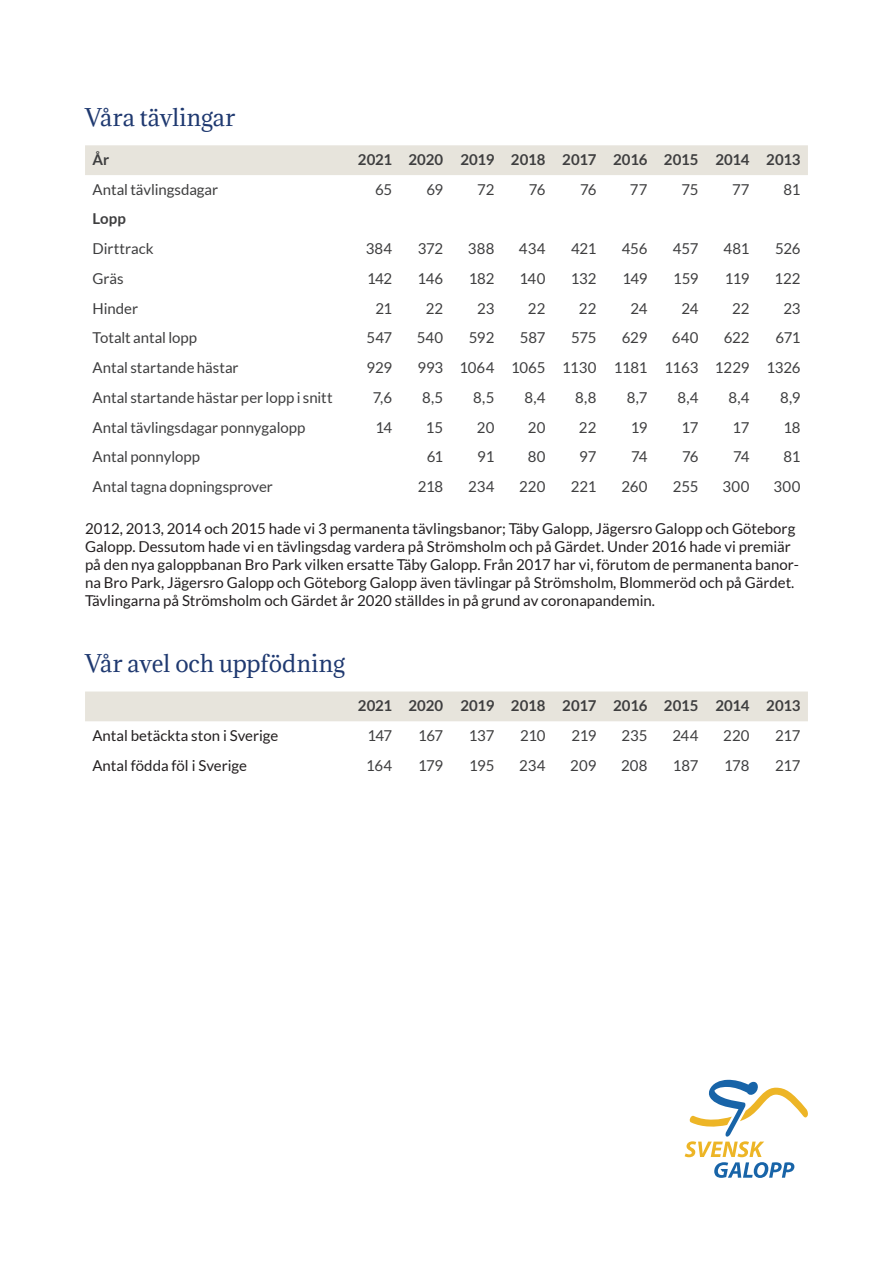
<style>
.page{position:relative;width:893px;height:1263px;background:#fff}
.page>*{position:absolute;margin:0;border:0;box-sizing:border-box;transform-origin:0 0}
.Rubrik_-_Tabell{font:22.5px "Adamina";letter-spacing:-.005em;color:#1f3970}
.t1{font:15px/18px "Lato";color:#231f20}
.Tabell{font:15px "Lato";letter-spacing:-.005em;color:#3e3e3f}
.Brödtext_-_Normal_11{font:700 15px "Lato";letter-spacing:-.01em;color:#3e3e3f}
.Tabell-2{font:700 15px "Lato";letter-spacing:.005em;color:#3e3e3f}
</style>
<div class="page">
<div style="left:85px;top:145px;width:723px;height:30px;background:#e7e4dc"></div>
<div style="left:85px;top:691px;width:723px;height:30px;background:#e7e4dc"></div>
<svg style="left:685px;top:1080px;width:123px;height:98px"></svg>
<p class="Rubrik_-_Tabell" style="left:85px;top:102px;width:152px">Våra tävlingar</p>
<p class="Tabell-2" style="left:92px;top:151px;width:18px">År</p>
<p class="Brödtext_-_Normal_11" style="left:358px;top:151px;width:36px">2021</p>
<p class="Brödtext_-_Normal_11" style="left:408px;top:151px;width:36px">2020</p>
<p class="Brödtext_-_Normal_11" style="left:460px;top:151px;width:35px">2019</p>
<p class="Brödtext_-_Normal_11" style="left:511px;top:151px;width:36px">2018</p>
<p class="Brödtext_-_Normal_11" style="left:562px;top:151px;width:36px">2017</p>
<p class="Brödtext_-_Normal_11" style="left:613px;top:151px;width:36px">2016</p>
<p class="Brödtext_-_Normal_11" style="left:664px;top:151px;width:36px">2015</p>
<p class="Brödtext_-_Normal_11" style="left:715px;top:151px;width:36px">2014</p>
<p class="Brödtext_-_Normal_11" style="left:766px;top:151px;width:36px">2013</p>
<p class="Tabell" style="left:92px;top:181px;width:127px">Antal tävlingsdagar</p>
<p class="Tabell" style="left:375px;top:181px;width:19px">65</p>
<p class="Tabell" style="left:427px;top:181px;width:18px">69</p>
<p class="Tabell" style="left:477px;top:181px;width:19px">72</p>
<p class="Tabell" style="left:529px;top:181px;width:18px">76</p>
<p class="Tabell" style="left:580px;top:181px;width:18px">76</p>
<p class="Tabell" style="left:630px;top:181px;width:19px">77</p>
<p class="Tabell" style="left:682px;top:181px;width:18px">75</p>
<p class="Tabell" style="left:732px;top:181px;width:19px">77</p>
<p class="Tabell" style="left:784px;top:181px;width:18px">81</p>
<p class="Tabell-2" style="left:92px;top:210px;width:35px">Lopp</p>
<p class="Tabell" style="left:92px;top:240px;width:63px">Dirttrack</p>
<p class="Tabell" style="left:366px;top:240px;width:28px">384</p>
<p class="Tabell" style="left:418px;top:240px;width:27px">372</p>
<p class="Tabell" style="left:468px;top:240px;width:28px">388</p>
<p class="Tabell" style="left:519px;top:240px;width:28px">434</p>
<p class="Tabell" style="left:571px;top:240px;width:27px">421</p>
<p class="Tabell" style="left:622px;top:240px;width:27px">456</p>
<p class="Tabell" style="left:673px;top:240px;width:27px">457</p>
<p class="Tabell" style="left:724px;top:240px;width:27px">481</p>
<p class="Tabell" style="left:775px;top:240px;width:27px">526</p>
<p class="Tabell" style="left:92px;top:270px;width:33px">Gräs</p>
<p class="Tabell" style="left:367px;top:270px;width:27px">142</p>
<p class="Tabell" style="left:418px;top:270px;width:27px">146</p>
<p class="Tabell" style="left:469px;top:270px;width:27px">182</p>
<p class="Tabell" style="left:519px;top:270px;width:27px">140</p>
<p class="Tabell" style="left:571px;top:270px;width:27px">132</p>
<p class="Tabell" style="left:622px;top:270px;width:27px">149</p>
<p class="Tabell" style="left:673px;top:270px;width:27px">159</p>
<p class="Tabell" style="left:725px;top:270px;width:26px">119</p>
<p class="Tabell" style="left:774px;top:270px;width:28px">122</p>
<p class="Tabell" style="left:92px;top:300px;width:47px">Hinder</p>
<p class="Tabell" style="left:375px;top:300px;width:18px">21</p>
<p class="Tabell" style="left:426px;top:300px;width:19px">22</p>
<p class="Tabell" style="left:477px;top:300px;width:19px">23</p>
<p class="Tabell" style="left:528px;top:300px;width:19px">22</p>
<p class="Tabell" style="left:579px;top:300px;width:19px">22</p>
<p class="Tabell" style="left:631px;top:300px;width:18px">24</p>
<p class="Tabell" style="left:682px;top:300px;width:18px">24</p>
<p class="Tabell" style="left:732px;top:300px;width:19px">22</p>
<p class="Tabell" style="left:783px;top:300px;width:19px">23</p>
<p class="Tabell" style="left:92px;top:330px;width:106px">Totalt antal lopp</p>
<p class="Tabell" style="left:367px;top:330px;width:27px">547</p>
<p class="Tabell" style="left:417px;top:330px;width:28px">540</p>
<p class="Tabell" style="left:469px;top:330px;width:27px">592</p>
<p class="Tabell" style="left:520px;top:330px;width:27px">587</p>
<p class="Tabell" style="left:571px;top:330px;width:27px">575</p>
<p class="Tabell" style="left:622px;top:330px;width:27px">629</p>
<p class="Tabell" style="left:672px;top:330px;width:28px">640</p>
<p class="Tabell" style="left:724px;top:330px;width:27px">622</p>
<p class="Tabell" style="left:776px;top:330px;width:26px">671</p>
<p class="Tabell" style="left:92px;top:359px;width:148px">Antal startande hästar</p>
<p class="Tabell" style="left:366px;top:359px;width:27px">929</p>
<p class="Tabell" style="left:417px;top:359px;width:28px">993</p>
<p class="Tabell" style="left:459px;top:359px;width:36px">1064</p>
<p class="Tabell" style="left:511px;top:359px;width:36px">1065</p>
<p class="Tabell" style="left:562px;top:359px;width:36px">1130</p>
<p class="Tabell" style="left:614px;top:359px;width:35px">1181</p>
<p class="Tabell" style="left:664px;top:359px;width:35px">1163</p>
<p class="Tabell" style="left:715px;top:359px;width:36px">1229</p>
<p class="Tabell" style="left:766px;top:359px;width:36px">1326</p>
<p class="Tabell" style="left:92px;top:389px;width:242px">Antal startande hästar per lopp i snitt</p>
<p class="Tabell" style="left:373px;top:389px;width:21px">7,6</p>
<p class="Tabell" style="left:422px;top:389px;width:23px">8,5</p>
<p class="Tabell" style="left:473px;top:389px;width:23px">8,5</p>
<p class="Tabell" style="left:524px;top:389px;width:22px">8,4</p>
<p class="Tabell" style="left:575px;top:389px;width:23px">8,8</p>
<p class="Tabell" style="left:627px;top:389px;width:22px">8,7</p>
<p class="Tabell" style="left:678px;top:389px;width:22px">8,4</p>
<p class="Tabell" style="left:729px;top:389px;width:22px">8,4</p>
<p class="Tabell" style="left:780px;top:389px;width:22px">8,9</p>
<p class="Tabell" style="left:92px;top:419px;width:215px">Antal tävlingsdagar ponnygalopp</p>
<p class="Tabell" style="left:375px;top:419px;width:18px">14</p>
<p class="Tabell" style="left:426px;top:419px;width:19px">15</p>
<p class="Tabell" style="left:477px;top:419px;width:19px">20</p>
<p class="Tabell" style="left:528px;top:419px;width:19px">20</p>
<p class="Tabell" style="left:579px;top:419px;width:19px">22</p>
<p class="Tabell" style="left:631px;top:419px;width:18px">19</p>
<p class="Tabell" style="left:681px;top:419px;width:18px">17</p>
<p class="Tabell" style="left:733px;top:419px;width:18px">17</p>
<p class="Tabell" style="left:783px;top:419px;width:19px">18</p>
<p class="Tabell" style="left:92px;top:449px;width:109px">Antal ponnylopp</p>
<p class="Tabell" style="left:427px;top:449px;width:18px">61</p>
<p class="Tabell" style="left:477px;top:449px;width:19px">91</p>
<p class="Tabell" style="left:528px;top:449px;width:19px">80</p>
<p class="Tabell" style="left:579px;top:449px;width:19px">97</p>
<p class="Tabell" style="left:631px;top:449px;width:18px">74</p>
<p class="Tabell" style="left:682px;top:449px;width:18px">76</p>
<p class="Tabell" style="left:733px;top:449px;width:18px">74</p>
<p class="Tabell" style="left:784px;top:449px;width:18px">81</p>
<p class="Tabell" style="left:92px;top:478px;width:182px">Antal tagna dopningsprover</p>
<p class="Tabell" style="left:418px;top:478px;width:27px">218</p>
<p class="Tabell" style="left:468px;top:478px;width:28px">234</p>
<p class="Tabell" style="left:519px;top:478px;width:28px">220</p>
<p class="Tabell" style="left:571px;top:478px;width:27px">221</p>
<p class="Tabell" style="left:621px;top:478px;width:28px">260</p>
<p class="Tabell" style="left:673px;top:478px;width:27px">255</p>
<p class="Tabell" style="left:722px;top:478px;width:29px">300</p>
<p class="Tabell" style="left:773px;top:478px;width:28px">300</p>
<p class="t1" style="left:85px;top:519px;width:716px">2012, 2013, 2014 och 2015 hade vi 3 permanenta tävlingsbanor; Täby Galopp, Jägersro Galopp och Göteborg Galopp. Dessutom hade vi en tävlingsdag vardera på Strömsholm och på Gärdet. Under 2016 hade vi premiär på den nya galoppbanan Bro Park vilken ersatte Täby Galopp. Från 2017 har vi, förutom de permanenta banor&shy;na Bro Park, Jägersro Galopp och Göteborg Galopp även tävlingar på Strömsholm, Blommeröd och på Gärdet.<br>Tävlingarna på Strömsholm och Gärdet år 2020 ställdes in på grund av coronapandemin.</p>
<p class="Rubrik_-_Tabell" style="left:85px;top:648px;width:261px">Vår avel och uppfödning</p>
<p class="Brödtext_-_Normal_11" style="left:358px;top:697px;width:36px">2021</p>
<p class="Brödtext_-_Normal_11" style="left:408px;top:697px;width:36px">2020</p>
<p class="Brödtext_-_Normal_11" style="left:460px;top:697px;width:35px">2019</p>
<p class="Brödtext_-_Normal_11" style="left:511px;top:697px;width:36px">2018</p>
<p class="Brödtext_-_Normal_11" style="left:562px;top:697px;width:36px">2017</p>
<p class="Brödtext_-_Normal_11" style="left:613px;top:697px;width:36px">2016</p>
<p class="Brödtext_-_Normal_11" style="left:664px;top:697px;width:36px">2015</p>
<p class="Brödtext_-_Normal_11" style="left:715px;top:697px;width:36px">2014</p>
<p class="Brödtext_-_Normal_11" style="left:766px;top:697px;width:36px">2013</p>
<p class="t1" style="left:92px;top:726px;width:187px">Antal betäckta ston i Sverige</p>
<p class="Tabell" style="left:367px;top:727px;width:26px">147</p>
<p class="Tabell" style="left:418px;top:727px;width:27px">167</p>
<p class="Tabell" style="left:469px;top:727px;width:27px">137</p>
<p class="Tabell" style="left:520px;top:727px;width:27px">210</p>
<p class="Tabell" style="left:571px;top:727px;width:27px">219</p>
<p class="Tabell" style="left:622px;top:727px;width:27px">235</p>
<p class="Tabell" style="left:672px;top:727px;width:28px">244</p>
<p class="Tabell" style="left:723px;top:727px;width:28px">220</p>
<p class="Tabell" style="left:775px;top:727px;width:27px">217</p>
<p class="t1" style="left:92px;top:756px;width:156px">Antal födda föl i Sverige</p>
<p class="Tabell" style="left:366px;top:757px;width:28px">164</p>
<p class="Tabell" style="left:418px;top:757px;width:27px">179</p>
<p class="Tabell" style="left:469px;top:757px;width:27px">195</p>
<p class="Tabell" style="left:519px;top:757px;width:28px">234</p>
<p class="Tabell" style="left:570px;top:757px;width:28px">209</p>
<p class="Tabell" style="left:621px;top:757px;width:28px">208</p>
<p class="Tabell" style="left:673px;top:757px;width:27px">187</p>
<p class="Tabell" style="left:724px;top:757px;width:27px">178</p>
<p class="Tabell" style="left:775px;top:757px;width:27px">217</p>
</div>
